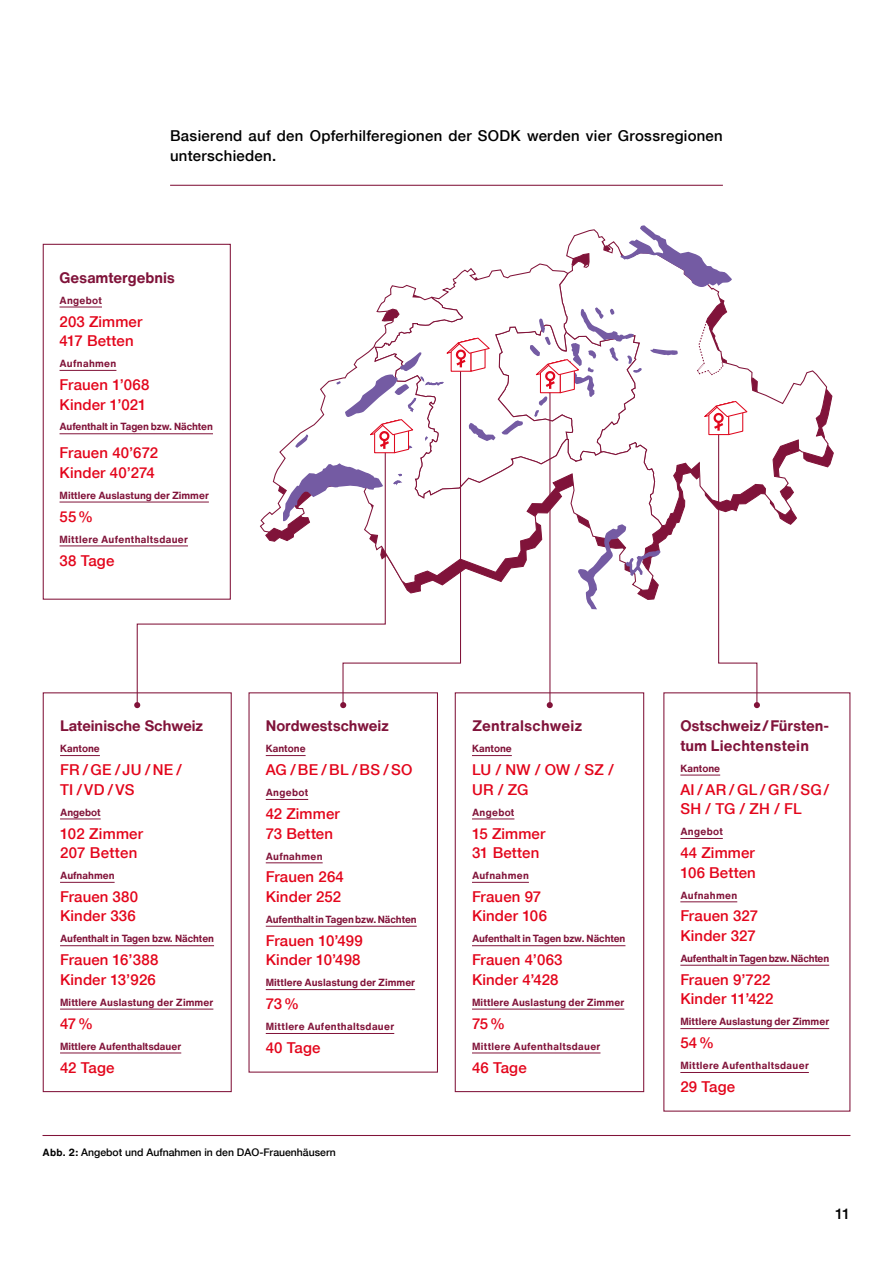
<style>
.page{position:relative;width:893px;height:1263px;background:#fff}
.page>*{position:absolute;margin:0;border:0;box-sizing:border-box;transform-origin:0 0}
.t1{font:500 15px/19.5px "Helvetica Neue LT Com";letter-spacing:.01em;color:#e3051b}
.t2{font:700 15px/19.5px "Helvetica Now Text";color:#80133a}
.t3{font:500 15px/19.5px "Helvetica Neue LT Com";letter-spacing:.02em;color:#000}
.t4{font:700 14.7px "Helvetica Neue LT Com";color:#811339}
.t5{font:500 14.7px "Helvetica Neue LT Com";color:#000}
.t6{font:500 10.5px "Helvetica Neue LT Com";color:#000}
.t7{font:700 10.2px "Helvetica Now Text";color:#811339}
.t8{font:700 10.2px "Helvetica Now Text";letter-spacing:.03em;color:#811339}
.t9{font:700 10.2px "Helvetica Now Text";letter-spacing:-.02em;color:#811339}
.s1{font-family:"Helvetica Now Text";font-weight:700;font-size:10.2px}
</style>
<div class="page">
<hr style="left:170px;top:185px;width:553px;height:1px;background:#811339">
<hr style="left:43px;top:1135px;width:807px;height:1px;background:#811339">
<svg style="left:566px;top:229px;width:263px;height:296px"></svg>
<svg style="left:452px;top:263px;width:123px;height:21px"></svg>
<svg style="left:379px;top:284px;width:285px;height:23px"></svg>
<svg style="left:696px;top:322px;width:28px;height:54px"></svg>
<svg style="left:620px;top:226px;width:112px;height:65px"></svg>
<div style="left:248px;top:692px;width:190px;height:381px;background:#fff;border:1px solid #811339"></div>
<div style="left:455px;top:692px;width:189px;height:400px;background:#fff;border:1px solid #811339"></div>
<div style="left:43px;top:692px;width:189px;height:400px;border:1px solid #811339"></div>
<svg style="left:134px;top:702px;width:6px;height:6px"></svg>
<div style="left:43px;top:244px;width:188px;height:356px;background:#fff;border:1px solid #811339"></div>
<hr style="left:60px;top:307px;width:42px;height:1px;background:#811339">
<hr style="left:60px;top:370px;width:56px;height:1px;background:#811339">
<hr style="left:60px;top:433px;width:153px;height:1px;background:#811339">
<hr style="left:60px;top:502px;width:149px;height:1px;background:#811339">
<hr style="left:60px;top:545px;width:128px;height:1px;background:#811339">
<svg style="left:136px;top:443px;width:146px;height:263px"></svg>
<hr style="left:60px;top:755px;width:40px;height:1px;background:#811339">
<hr style="left:60px;top:818px;width:41px;height:1px;background:#811339">
<hr style="left:60px;top:882px;width:55px;height:1px;background:#811339">
<hr style="left:60px;top:945px;width:154px;height:1px;background:#811339">
<hr style="left:60px;top:1009px;width:153px;height:1px;background:#811339">
<hr style="left:60px;top:1052px;width:121px;height:1px;background:#811339">
<hr style="left:680px;top:775px;width:40px;height:1px;background:#811339">
<hr style="left:680px;top:838px;width:43px;height:1px;background:#811339">
<hr style="left:680px;top:901px;width:57px;height:1px;background:#811339">
<hr style="left:680px;top:965px;width:149px;height:1px;background:#811339">
<hr style="left:680px;top:1028px;width:149px;height:1px;background:#811339">
<hr style="left:680px;top:1072px;width:129px;height:1px;background:#811339">
<hr style="left:472px;top:755px;width:40px;height:1px;background:#811339">
<hr style="left:472px;top:818px;width:42px;height:1px;background:#811339">
<hr style="left:472px;top:882px;width:57px;height:1px;background:#811339">
<hr style="left:472px;top:945px;width:153px;height:1px;background:#811339">
<hr style="left:472px;top:1009px;width:152px;height:1px;background:#811339">
<hr style="left:472px;top:1052px;width:128px;height:1px;background:#811339">
<hr style="left:266px;top:755px;width:40px;height:1px;background:#811339">
<hr style="left:266px;top:799px;width:42px;height:1px;background:#811339">
<hr style="left:266px;top:862px;width:57px;height:1px;background:#811339">
<hr style="left:266px;top:926px;width:151px;height:1px;background:#811339">
<hr style="left:266px;top:989px;width:149px;height:1px;background:#811339">
<hr style="left:266px;top:1033px;width:128px;height:1px;background:#811339">
<svg style="left:282px;top:307px;width:397px;height:401px"></svg>
<svg style="left:701px;top:400px;width:59px;height:308px"></svg>
<p class="t3" style="left:170px;top:126px;width:554px">Basierend auf den Opferhilferegionen der SODK werden vier Grossregionen unterschieden.</p>
<p class="t2" style="left:60px;top:267px;width:117px">Gesamtergebnis</p>
<p class="t8" style="left:60px;top:292px;width:44px">Angebot</p>
<p class="t1" style="left:60px;top:311px;width:84px">203 Zimmer<br>417 Betten</p>
<p class="t8" style="left:60px;top:356px;width:58px">Aufnahmen</p>
<p class="t1" style="left:60px;top:375px;width:92px">Frauen 1’068<br>Kinder 1’021</p>
<p class="t7" style="left:60px;top:419px;width:155px">Aufenthalt in Tagen bzw. Nächten</p>
<p class="t1" style="left:60px;top:443px;width:100px">Frauen 40’672<br>Kinder 40’274</p>
<p class="t7" style="left:60px;top:487px;width:151px">Mittlere Auslastung der Zimmer</p>
<p class="t1" style="left:60px;top:506px;width:35px">55%</p>
<p class="t8" style="left:60px;top:531px;width:130px">Mittlere Aufenthaltsdauer</p>
<p class="t1" style="left:60px;top:550px;width:56px">38 Tage</p>
<p class="t4" style="left:60px;top:717px;width:145px">Lateinische Schweiz</p>
<p class="t7" style="left:60px;top:741px;width:41px">Kantone</p>
<p class="t1" style="left:60px;top:760px;width:123px">FR / GE / JU / NE /<br>TI / VD / VS</p>
<p class="t7" style="left:60px;top:804px;width:42px">Angebot</p>
<p class="t1" style="left:60px;top:823px;width:85px">102 Zimmer<br>207 Betten</p>
<p class="t7" style="left:60px;top:868px;width:56px">Aufnahmen</p>
<p class="t1" style="left:60px;top:887px;width:80px">Frauen 380<br>Kinder 336</p>
<p class="t7" style="left:60px;top:931px;width:155px">Aufenthalt in Tagen bzw. Nächten</p>
<p class="t1" style="left:60px;top:950px;width:100px">Frauen 16’388<br>Kinder 13’926</p>
<p class="t7" style="left:60px;top:994px;width:155px">Mittlere Auslastung der Zimmer</p>
<p class="t1" style="left:60px;top:1013px;width:35px">47%</p>
<p class="t7" style="left:60px;top:1038px;width:123px">Mittlere Aufenthaltsdauer</p>
<p class="t1" style="left:60px;top:1057px;width:56px">42 Tage</p>
<p class="t2" style="left:266px;top:716px;width:124px">Nordwestschweiz</p>
<p class="t7" style="left:266px;top:741px;width:41px">Kantone</p>
<p class="t1" style="left:266px;top:760px;width:148px">AG / BE / BL / BS / SO</p>
<p class="t8" style="left:266px;top:785px;width:44px">Angebot</p>
<p class="t1" style="left:266px;top:804px;width:76px">42 Zimmer<br>73 Betten</p>
<p class="t8" style="left:266px;top:848px;width:58px">Aufnahmen</p>
<p class="t1" style="left:266px;top:867px;width:80px">Frauen 264<br>Kinder 252</p>
<p class="t7" style="left:266px;top:911px;width:152px">Aufenthalt in Tagen bzw. Nächten</p>
<p class="t1" style="left:266px;top:930px;width:99px">Frauen 10’499<br>Kinder 10’498</p>
<p class="t7" style="left:266px;top:975px;width:151px">Mittlere Auslastung der Zimmer</p>
<p class="t1" style="left:266px;top:994px;width:35px">73%</p>
<p class="t8" style="left:266px;top:1019px;width:130px">Mittlere Aufenthaltsdauer</p>
<p class="t1" style="left:266px;top:1038px;width:56px">40 Tage</p>
<p class="t6" style="left:43px;top:1145px;width:295px"><span class="s1">Abb. 2:</span> Angebot und Aufnahmen in den DAO-Frauenhäusern</p>
<p class="t2" style="left:472px;top:716px;width:112px">Zentralschweiz</p>
<p class="t7" style="left:472px;top:741px;width:41px">Kantone</p>
<p class="t1" style="left:472px;top:760px;width:143px">LU / NW / OW / SZ /<br>UR / ZG</p>
<p class="t8" style="left:472px;top:804px;width:44px">Angebot</p>
<p class="t1" style="left:472px;top:823px;width:75px">15 Zimmer<br>31 Betten</p>
<p class="t8" style="left:472px;top:868px;width:58px">Aufnahmen</p>
<p class="t1" style="left:472px;top:887px;width:76px">Frauen 97<br>Kinder 106</p>
<p class="t7" style="left:472px;top:931px;width:155px">Aufenthalt in Tagen bzw. Nächten</p>
<p class="t1" style="left:472px;top:950px;width:92px">Frauen 4’063<br>Kinder 4’428</p>
<p class="t7" style="left:472px;top:994px;width:154px">Mittlere Auslastung der Zimmer</p>
<p class="t1" style="left:472px;top:1013px;width:35px">75%</p>
<p class="t8" style="left:472px;top:1038px;width:130px">Mittlere Aufenthaltsdauer</p>
<p class="t1" style="left:472px;top:1057px;width:56px">46 Tage</p>
<p class="t2" style="left:680px;top:716px;width:150px">Ostschweiz / Fürsten&shy;tum Liechtenstein</p>
<p class="t7" style="left:680px;top:760px;width:41px">Kantone</p>
<p class="t1" style="left:680px;top:779px;width:150px">AI / AR / GL / GR /SG/<br>SH / TG / ZH / FL</p>
<p class="t8" style="left:680px;top:824px;width:44px">Angebot</p>
<p class="t1" style="left:680px;top:843px;width:77px">44 Zimmer<br>106 Betten</p>
<p class="t8" style="left:680px;top:887px;width:58px">Aufnahmen</p>
<p class="t1" style="left:680px;top:906px;width:79px">Frauen 327<br>Kinder 327</p>
<p class="t9" style="left:680px;top:950px;width:150px">Aufenthalt in Tagen bzw. Nächten</p>
<p class="t1" style="left:680px;top:969px;width:95px">Frauen 9’722<br>Kinder 11’422</p>
<p class="t7" style="left:680px;top:1014px;width:150px">Mittlere Auslastung der Zimmer</p>
<p class="t1" style="left:680px;top:1033px;width:35px">54%</p>
<p class="t8" style="left:680px;top:1058px;width:130px">Mittlere Aufenthaltsdauer</p>
<p class="t1" style="left:680px;top:1077px;width:56px">29 Tage</p>
<p class="t5" style="left:835px;top:1205px;width:17px">11</p>
</div>
